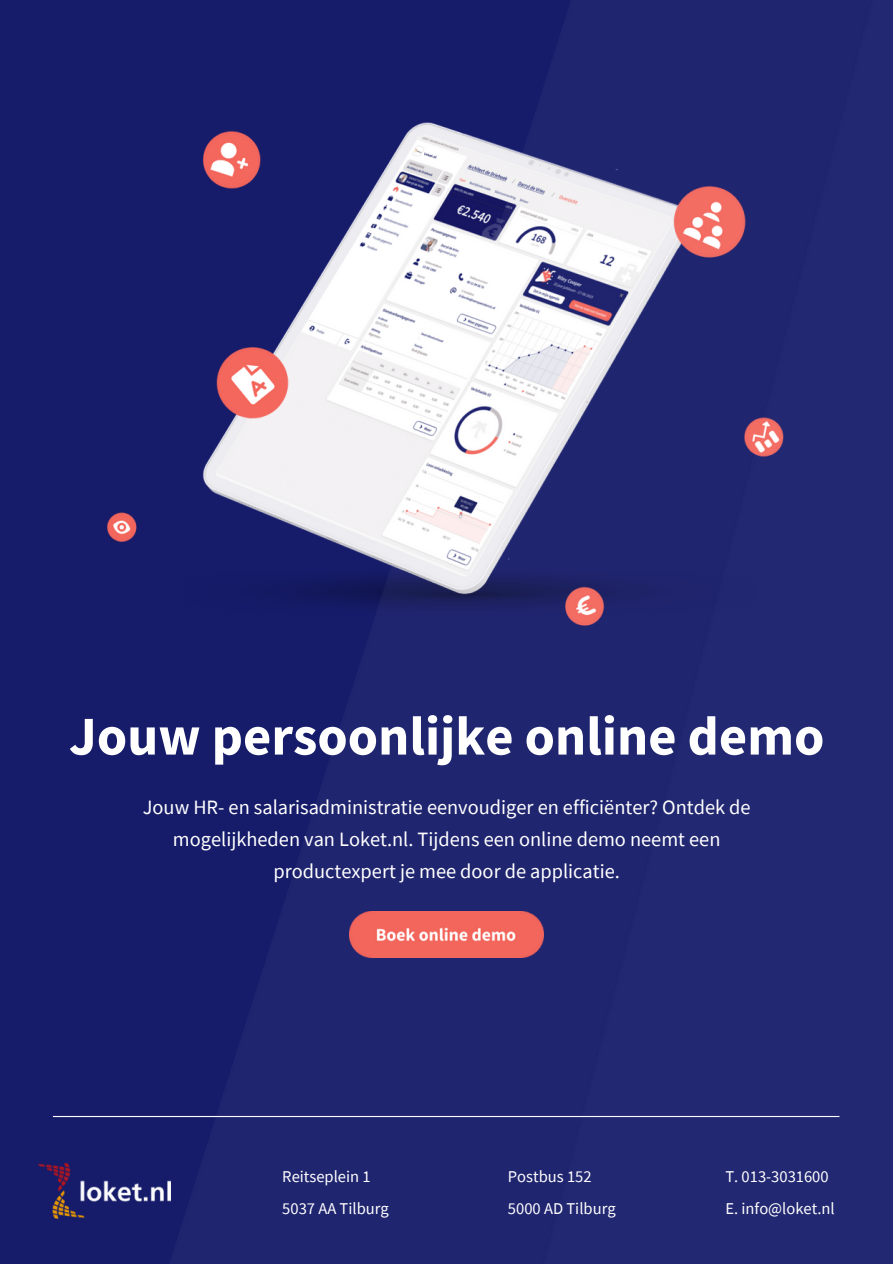
<style>
.page{position:relative;width:893px;height:1264px;background:#fff}
.page>*{position:absolute;margin:0;border:0;box-sizing:border-box;transform-origin:0 0}
.t1{font:700 54.6px "Source Sans Pro";color:#fff}
.t2{font:20.4px/32.1px "Source Sans Pro";color:#fff;text-align:center}
.t3{font:16.5px "Source Sans Pro";color:#fff}
</style>
<div class="page">
<div style="left:0;top:0;width:892px;height:1263px;background:#161c6a"></div>
<img style="left:107px;top:512px;width:30px;height:30px">
<img style="left:170px;top:0;width:722px;height:1263px">
<img style="left:349px;top:911px;width:194px;height:46px">
<hr style="left:53px;top:1115px;width:786px;height:2px;background:#fff">
<img style="left:38px;top:1163px;width:132px;height:55px">
<p class="t1" style="left:69px;top:700px;width:756px">Jouw persoonlijke online demo</p>
<p class="t2" style="left:143px;top:790px;width:609px">Jouw HR- en salarisadministratie eenvoudiger en efficiënter? Ontdek de mogelijkheden van Loket.nl. Tijdens een online demo neemt een productexpert je mee door de applicatie.</p>
<p class="t3" style="left:282px;top:1165px;width:90px">Reitseplein 1</p>
<p class="t3" style="left:282px;top:1197px;width:108px">5037 AA Tilburg</p>
<p class="t3" style="left:508px;top:1165px;width:85px">Postbus 152</p>
<p class="t3" style="left:508px;top:1197px;width:109px">5000 AD Tilburg</p>
<p class="t3" style="left:725px;top:1165px;width:105px">T. 013-3031600</p>
<p class="t3" style="left:725px;top:1197px;width:111px">E. info@loket.nl</p>
</div>
